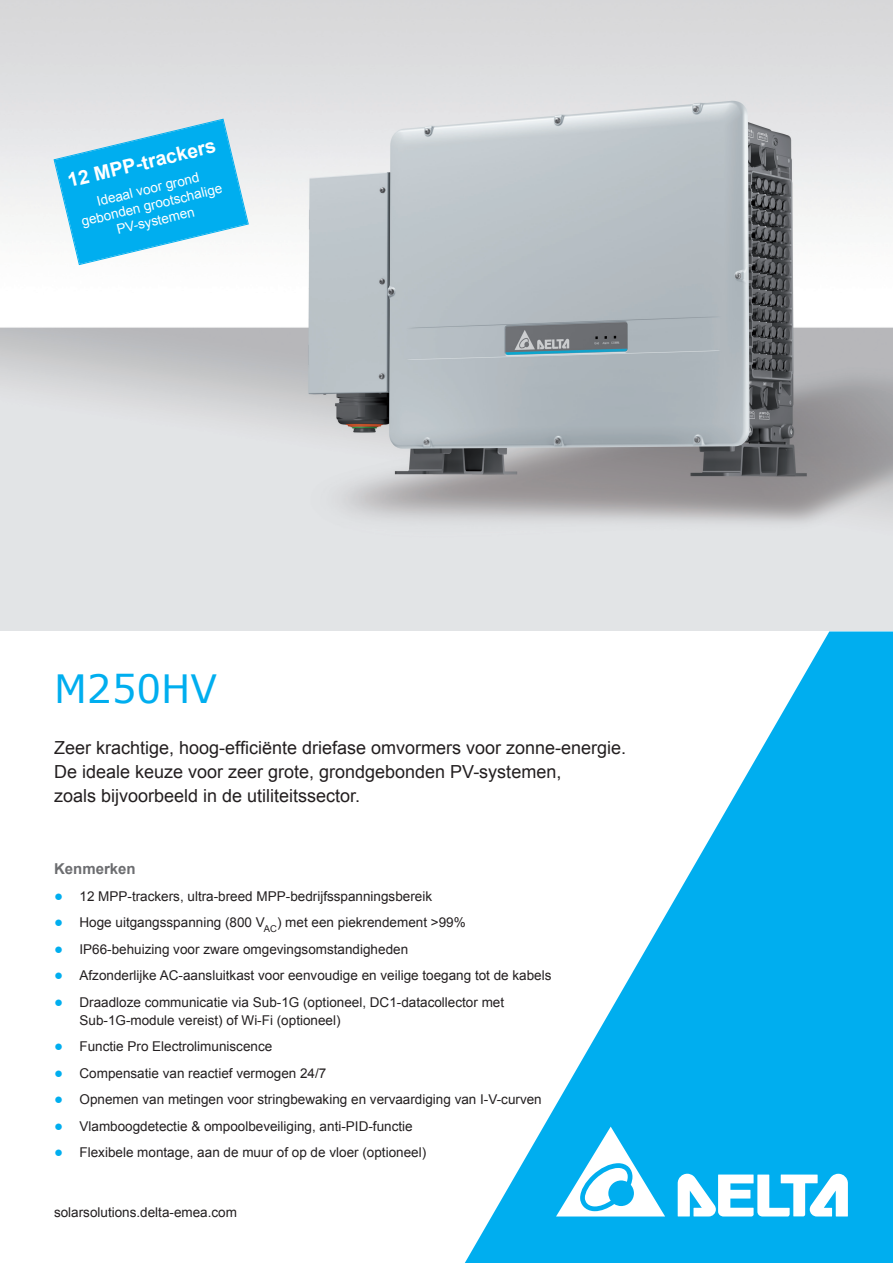
<style>
.page{position:relative;width:893px;height:1263px;background:#fff}
.page>*{position:absolute;margin:0;border:0;box-sizing:border-box;transform-origin:0 0}
.HE-Product_name_shor{font:39px "Verdana";color:#00aeef}
.HE-Featuring_descrip{font:700 19.5px "Arial";color:#fff}
.HE-Teaser-pf{font:18px/24px "Arial";color:#231f20}
.HE-Heading_Features{font:700 15px "Arial";color:#6c6d70}
.CD-Web_address-pf{font:13.5px/18px "Arial";color:#231f20}
.t1{font:13.5px/16.2px "Arial";color:#fff;text-align:center}
.s1{font-size:15px;color:#00aeef}
</style>
<div class="page">
<img style="left:0;top:0;width:893px;height:631px">
<svg style="left:465px;top:631px;width:428px;height:632px;fill:#00aeef"></svg>
<svg style="left:678px;top:1174px;width:170px;height:42px"></svg>
<svg style="left:556px;top:1126px;width:109px;height:90px"></svg>
<svg style="left:54px;top:119px;width:195px;height:146px"></svg>
<p class="HE-Featuring_descrip" style="left:65px;top:169px;width:153px;rotate:-14deg">12 MPP-trackers</p>
<p class="t1" style="left:76px;top:197px;width:146px;rotate:-13deg">Ideaal voor grond gebonden grootschalige<br>PV-systemen</p>
<p class="HE-Product_name_shor" style="left:54px;top:662px;width:165px">M250HV</p>
<p class="HE-Teaser-pf" style="left:54px;top:736px;width:574px">Zeer krachtige, hoog-efficiënte driefase omvormers voor zonne-energie.<br>De ideale keuze voor zeer grote, grondgebonden PV-systemen,<br>zoals bijvoorbeeld in de utiliteitssector.</p>
<p class="HE-Heading_Features" style="left:54px;top:859px;width:83px">Kenmerken</p>
<p class="CD-Web_address-pf" style="left:54px;top:887px;width:380px"><span class="s1">●</span> 12 MPP-trackers, ultra-breed MPP-bedrijfsspanningsbereik</p>
<p class="CD-Web_address-pf" style="left:54px;top:913px;width:413px"><span class="s1">●</span> Hoge uitgangsspanning (800 V<sub>AC</sub>) met een piekrendement &gt;99%</p>
<p class="CD-Web_address-pf" style="left:54px;top:940px;width:356px"><span class="s1">●</span> IP66-behuizing voor zware omgevingsomstandigheden</p>
<p class="CD-Web_address-pf" style="left:54px;top:966px;width:499px"><span class="s1">●</span> Afzonderlijke AC-aansluitkast voor eenvoudige en veilige toegang tot de kabels</p>
<p class="CD-Web_address-pf" style="left:80px;top:993px;width:426px;text-indent:-26px"><span class="s1">●</span> Draadloze communicatie via Sub-1G (optioneel, DC1-datacollector met<br>Sub-1G-module vereist) of Wi-Fi (optioneel)</p>
<p class="CD-Web_address-pf" style="left:54px;top:1037px;width:220px"><span class="s1">●</span> Functie Pro Electrolimuniscence</p>
<p class="CD-Web_address-pf" style="left:54px;top:1064px;width:274px"><span class="s1">●</span> Compensatie van reactief vermogen 24/7</p>
<p class="CD-Web_address-pf" style="left:54px;top:1091px;width:489px"><span class="s1">●</span> Opnemen van metingen voor stringbewaking en vervaardiging van I-V-curven</p>
<p class="CD-Web_address-pf" style="left:54px;top:1117px;width:360px"><span class="s1">●</span> Vlamboogdetectie &amp; ompoolbeveiliging, anti-PID-functie</p>
<p class="CD-Web_address-pf" style="left:54px;top:1144px;width:374px"><span class="s1">●</span> Flexibele montage, aan de muur of op de vloer (optioneel)</p>
<p class="CD-Web_address-pf" style="left:54px;top:1204px;width:185px">solarsolutions.delta-emea.com</p>
</div>
